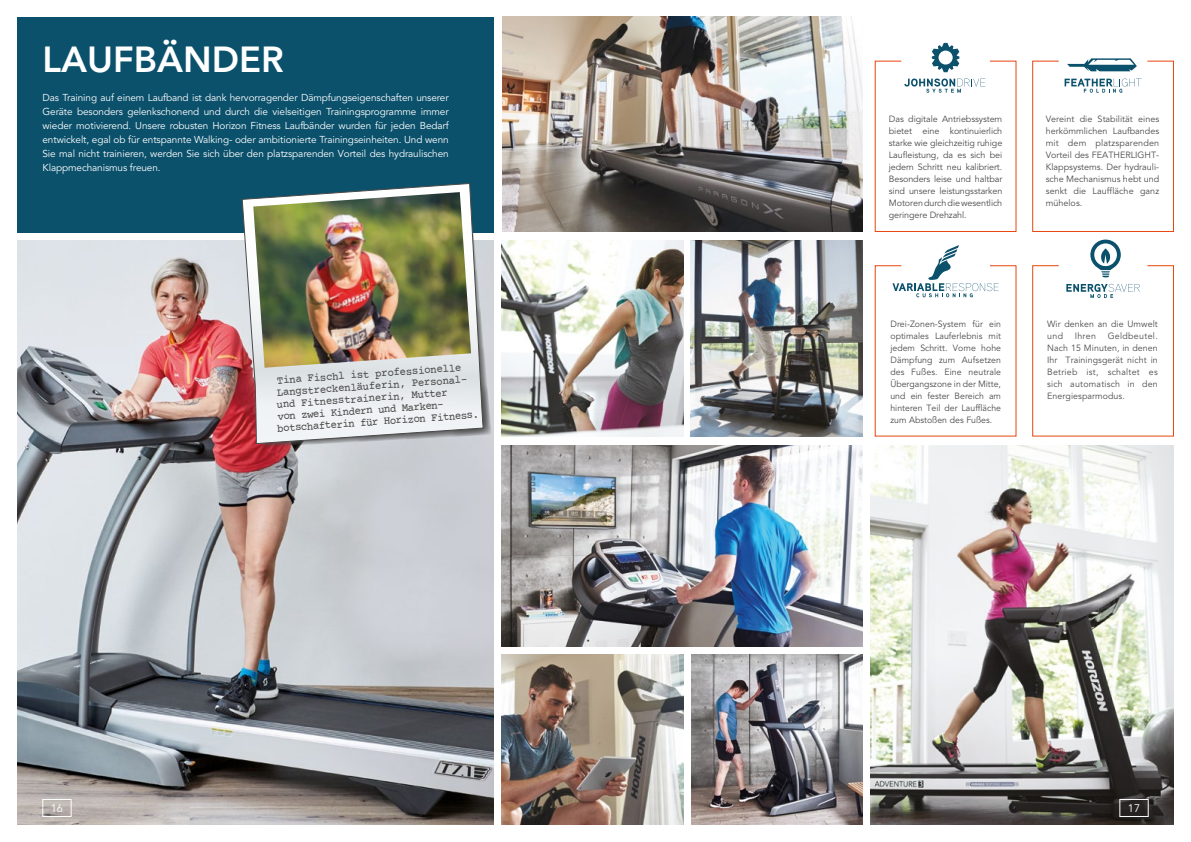
<style>
.page{position:relative;width:1191px;height:842px;background:#fff}
.page>*{position:absolute;margin:0;border:0;box-sizing:border-box;transform-origin:0 0}
.t1{font:800 36px "Avenir LT Std";color:#fff}
.t2{font:11px/12px "Courier Prime";color:#4a4a49}
.t3{font:11px "Avenir LT Std";color:#fff}
.t4{font:10px/14px "Avenir LT Std";letter-spacing:-.01em;color:#fff;text-align:justify}
.t5{font:9px/12px "Avenir LT Std";color:#4a4a49;text-align:justify}
</style>
<div class="page">
<div style="left:17px;top:17px;width:476px;height:215px;background:#0b516c"></div>
<img style="left:17px;top:241px;width:476px;height:584px">
<svg style="left:247px;top:232px;width:245px;height:215px;fill:#d0d3d8"></svg>
<svg style="left:242px;top:183px;width:241px;height:261px"></svg>
<img style="left:253px;top:192px;width:218px;height:176px">
<img style="left:502px;top:241px;width:181px;height:196px">
<img style="left:502px;top:655px;width:181px;height:170px">
<img style="left:691px;top:241px;width:171px;height:196px">
<img style="left:870px;top:445px;width:304px;height:380px">
<img style="left:502px;top:445px;width:360px;height:201px">
<img style="left:692px;top:655px;width:170px;height:170px">
<svg style="left:1032px;top:58px;width:142px;height:174px"></svg>
<svg style="left:874px;top:245px;width:143px;height:192px"></svg>
<svg style="left:874px;top:43px;width:143px;height:189px"></svg>
<svg style="left:1032px;top:240px;width:142px;height:197px"></svg>
<img style="left:502px;top:17px;width:360px;height:215px">
<div style="left:1119px;top:799px;width:29px;height:18px;border:1px solid #fff"></div>
<div style="left:43px;top:799px;width:28px;height:18px;border:1px solid #fff"></div>
<h1 class="t1" style="left:43px;top:38px;width:243px">LAUFBÄNDER</h1>
<p class="t4" style="left:43px;top:91px;width:408px">Das Training auf einem Laufband ist dank hervorragender Dämpfungseigenschaften unserer Geräte besonders gelenkschonend und durch die vielseitigen Trainingsprogramme immer wieder motivierend. Unsere robusten Horizon Fitness Laufbänder wurden für jeden Bedarf entwickelt, egal ob für entspannte Walking- oder ambitionierte Trainingseinheiten. Und wenn Sie mal nicht trainieren, werden Sie sich über den platzsparenden Vorteil des hydraulischen Klappmechanismus freuen.</p>
<p class="t2" style="left:274px;top:375px;width:204px;rotate:-4deg">Tina Fischl ist professionelle<br>Langstreckenläuferin, Personal&shy;und Fitnesstrainerin, Mutter<br>von zwei Kindern und Marken&shy;botschafterin für Horizon Fitness.</p>
<p class="t5" style="left:889px;top:113px;width:115px">Das digitale Antriebssystem bietet eine kontinuierlich starke wie gleichzeitig ruhige Laufleistung, da es sich bei jedem Schritt neu kalibriert.<br>Besonders leise und haltbar sind unsere leistungsstarken Motoren durch die wesentlich geringere Drehzahl.</p>
<p class="t5" style="left:890px;top:318px;width:112px">Drei-Zonen-System für ein optimales Lauferlebnis mit jedem Schritt. Vorne hohe Dämpfung zum Aufsetzen des Fußes. Eine neutrale Übergangszone in der Mitte, und ein fester Bereich am hinteren Teil der Lauffläche zum Abstoßen des Fußes.</p>
<p class="t5" style="left:1045px;top:113px;width:115px">Vereint die Stabilität eines herkömmlichen Laufbandes mit dem platzsparenden Vorteil des FEATHERLIGHT-Klappsystems. Der hydrauli&shy;sche Mechanismus hebt und senkt die Lauffläche ganz mühelos.</p>
<p class="t5" style="left:1047px;top:318px;width:112px">Wir denken an die Umwelt und</p>
<p class="t5" style="left:1047px;top:330px;width:112px;text-indent:60px">Geldbeutel.<br>Nach 15 Minuten, in denen Ihr Trainingsgerät nicht in Betrieb ist, schaltet es sich automatisch in den Energiesparmodus.</p>
<p class="t5" style="left:1074px;top:330px;width:23px">Ihren</p>
<p class="t3" style="left:51px;top:802px;width:14px">16</p>
<p class="t3" style="left:1127px;top:802px;width:14px">17</p>
</div>
